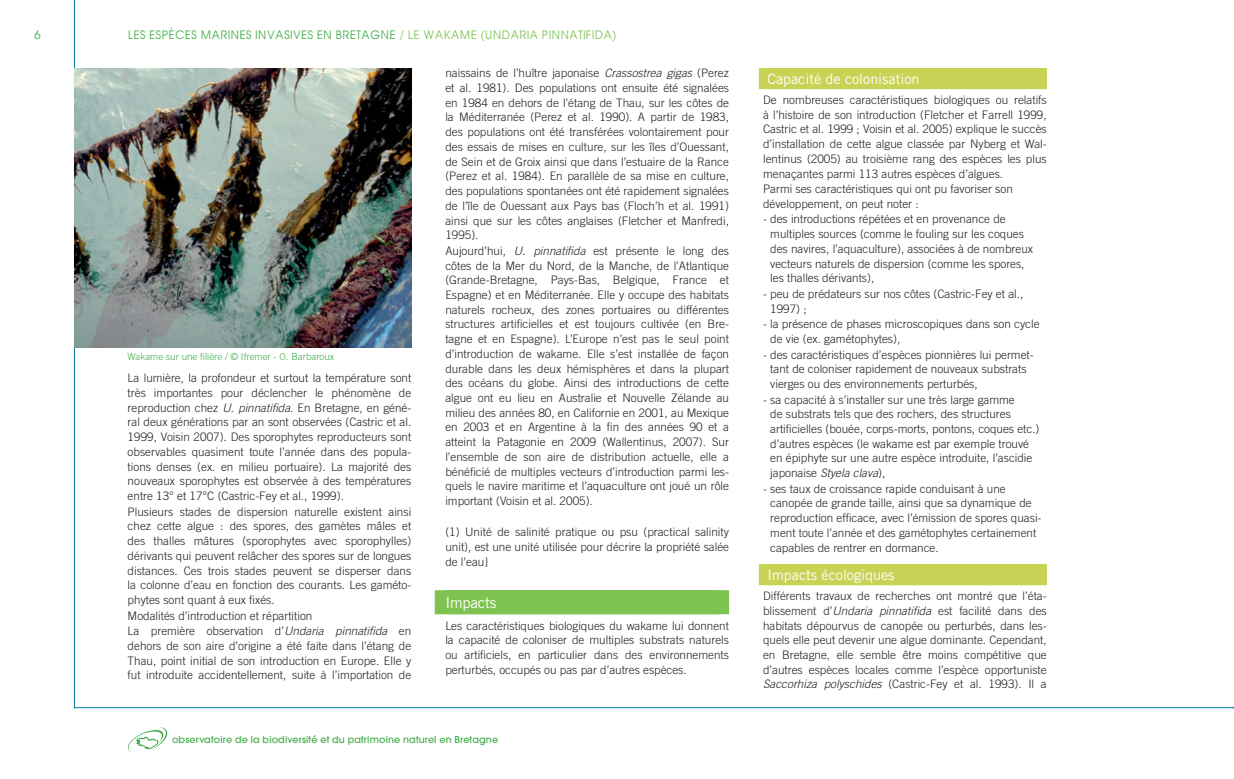
<style>
.page{position:relative;width:1234px;height:779px;background:#fff}
.page>*{position:absolute;margin:0;border:0;box-sizing:border-box;transform-origin:0 0}
.t1{font:15px "Trade Gothic";letter-spacing:-.015em;color:#fff}
.t2{font:14.25px "Trade Gothic";color:#fff}
.t3{font:12px "Avant Garde";color:#41ad49}
.t4{font:300 11.7px/14.7px "Trade Gothic";color:#231f20}
.t5{font:300 9.75px "Trade Gothic";color:#41ad49}
.t6{font:500 9.6px "Avant Garde";letter-spacing:.01em;color:#41ad49}
.s1{color:#7ec352}
.s2{font-style:italic}
</style>
<div class="page">
<svg style="left:127px;top:727px;width:41px;height:25px"></svg>
<hr style="left:74px;top:706px;width:1159px;height:1px;background:#00799c">
<hr style="left:74px;top:0;width:1px;height:707px;background:#00799c">
<div style="left:434px;top:590px;width:284px;height:24px;background:#7ec352"></div>
<div style="left:445px;top:590px;width:284px;height:24px;background:#7ec352"></div>
<div style="left:763px;top:68px;width:283px;height:21px;background:#c8d356"></div>
<div style="left:758px;top:564px;width:288px;height:21px;background:#c8d356"></div>
<div style="left:763px;top:563px;width:283px;height:21px;background:#c8d356"></div>
<img style="left:75px;top:68px;width:336px;height:279px">
<p class="t3" style="left:34px;top:30px;width:8px">6</p>
<p class="t3" style="left:128px;top:30px;width:490px">LES ESPÈCES MARINES INVASIVES EN BRETAGNE <span class="s1">/ LE WAKAME (UNDARIA PINNATIFIDA)</span></p>
<p class="t5" style="left:128px;top:352px;width:208px">Wakame sur une filière / © Ifremer - O. Barbaroux</p>
<p class="t4" style="left:128px;top:371px;width:285px">La lumière, la profondeur et surtout la température sont très importantes pour déclencher le phénomène de reproduction chez <span class="s2">U. pinnatifida</span>. En Bretagne, en géné&shy;ral deux générations par an sont observées (Castric et al.<br>1999, Voisin 2007). Des sporophytes reproducteurs sont observables quasiment toute l’année dans des popula&shy;tions denses (ex. en milieu portuaire). La majorité des nouveaux sporophytes est observée à des températures entre 13° et 17°C (Castric-Fey et al., 1999).<br>Plusieurs stades de dispersion naturelle existent ainsi chez cette algue : des spores, des gamètes mâles et des thalles mâtures (sporophytes avec sporophylles) dérivants qui peuvent relâcher des spores sur de longues distances. Ces trois stades peuvent se disperser dans la colonne d’eau en fonction des courants. Les gaméto&shy;phytes sont quant à eux fixés.<br>Modalités d’introduction et répartition<br>La première observation d’<span class="s2">Undaria pinnatifida</span> en dehors de son aire d’origine a été faite dans l’étang de Thau, point initial de son introduction en Europe. Elle y fut introduite accidentellement, suite à l’importation de</p>
<p class="t4" style="left:445px;top:67px;width:285px">naissains de l’huître japonaise <span class="s2">Crassostrea gigas</span> (Perez et al. 1981). Des populations ont ensuite été signalées en 1984 en dehors de l’étang de Thau, sur les côtes de la Méditerranée (Perez et al. 1990). A partir de 1983, des populations ont été transférées volontairement pour des essais de mises en culture, sur les îles d’Ouessant, de Sein et de Groix ainsi que dans l’estuaire de la Rance (Perez et al. 1984). En parallèle de sa mise en culture, des populations spontanées ont été rapidement signalées de l’île de Ouessant aux Pays bas (Floch’h et al. 1991) ainsi que sur les côtes anglaises (Fletcher et Manfredi, 1995).<br>Aujourd’hui, <span class="s2">U. pinnatifida</span> est présente le long des côtes de la Mer du Nord, de la Manche, de l’Atlantique (Grande-Bretagne, Pays-Bas, Belgique, France et Espagne) et en Méditerranée. Elle y occupe des habitats naturels rocheux, des zones portuaires ou différentes structures artificielles et est toujours cultivée (en Bre&shy;tagne et en Espagne). L’Europe n’est pas le seul point d’introduction de wakame. Elle s’est installée de façon durable dans les deux hémisphères et dans la plupart des océans du globe. Ainsi des introductions de cette algue ont eu lieu en Australie et Nouvelle Zélande au milieu des années 80, en Californie en 2001, au Mexique en 2003 et en Argentine à la fin des années 90 et a atteint la Patagonie en 2009 (Wallentinus, 2007). Sur l’ensemble de son aire de distribution actuelle, elle a bénéficié de multiples vecteurs d’introduction parmi les&shy;quels le navire maritime et l’aquaculture ont joué un rôle important (Voisin et al. 2005).</p>
<p class="t4" style="left:445px;top:525px;width:285px;text-align:justify">(1) Unité de salinité pratique ou psu (practical salinity unit), est une unité utilisée pour décrire la propriété salée de l’eau}</p>
<p class="t1" style="left:445px;top:596px;width:53px">Impacts</p>
<p class="t4" style="left:445px;top:618px;width:285px;text-align:justify">Les caractéristiques biologiques du wakame lui donnent la capacité de coloniser de multiples substrats naturels ou artificiels, en particulier dans des environnements perturbés, occupés ou pas par d’autres espèces.</p>
<p class="t6" style="left:172px;top:735px;width:327px">observatoire de la biodiversité et du patrimoine naturel en Bretagne</p>
<p class="t2" style="left:767px;top:73px;width:154px">Capacité de colonisation</p>
<p class="t4" style="left:763px;top:93px;width:285px">De nombreuses caractéristiques biologiques ou relatifs à l’histoire de son introduction (Fletcher et Farrell 1999, Castric et al. 1999 ; Voisin et al. 2005) explique le succès d’installation de cette algue classée par Nyberg et Wal&shy;lentinus (2005) au troisième rang des espèces les plus menaçantes parmi 113 autres espèces d’algues.<br>Parmi ses caractéristiques qui ont pu favoriser son développement, on peut noter :</p>
<p class="t4" style="left:770px;top:213px;width:264px;text-indent:-7px">- des introductions répétées et en provenance de multiples sources (comme le fouling sur les coques des navires, l’aquaculture), associées à de nombreux vecteurs naturels de dispersion (comme les spores, les thalles dérivants),</p>
<p class="t4" style="left:770px;top:287px;width:254px;text-indent:-7px">- peu de prédateurs sur nos côtes (Castric-Fey et al.,<br>1997) ;</p>
<p class="t4" style="left:770px;top:317px;width:271px;text-indent:-7px">- la présence de phases microscopiques dans son cycle de vie (ex. gamétophytes),</p>
<p class="t4" style="left:770px;top:348px;width:265px;text-indent:-7px">- des caractéristiques d’espèces pionnières lui permet&shy;tant de coloniser rapidement de nouveaux substrats vierges ou des environnements perturbés,</p>
<p class="t4" style="left:770px;top:393px;width:271px;text-indent:-7px">- sa capacité à s’installer sur une très large gamme<br>de substrats tels que des rochers, des structures artificielles (bouée, corps-morts, pontons, coques etc.) d’autres espèces (le wakame est par exemple trouvé en épiphyte sur une autre espèce introduite, l’ascidie japonaise <span class="s2">Styela clava</span>),</p>
<p class="t4" style="left:770px;top:482px;width:273px;text-indent:-7px">- ses taux de croissance rapide conduisant à une canopée de grande taille, ainsi que sa dynamique de reproduction efficace, avec l’émission de spores quasi&shy;ment toute l’année et des gamétophytes certainement capables de rentrer en dormance.</p>
<p class="t2" style="left:767px;top:569px;width:129px">Impacts écologiques</p>
<p class="t4" style="left:763px;top:589px;width:285px;text-align:justify">Différents travaux de recherches ont montré que l’éta&shy;blissement d’<span class="s2">Undaria pinnatifida</span> est facilité dans des habitats dépourvus de canopée ou perturbés, dans les&shy;quels elle peut devenir une algue dominante. Cependant, en Bretagne, elle semble être moins compétitive que d’autres espèces locales comme l’espèce opportuniste <span class="s2">Saccorhiza polyschides</span> (Castric-Fey et al. 1993). Il a</p>
</div>
